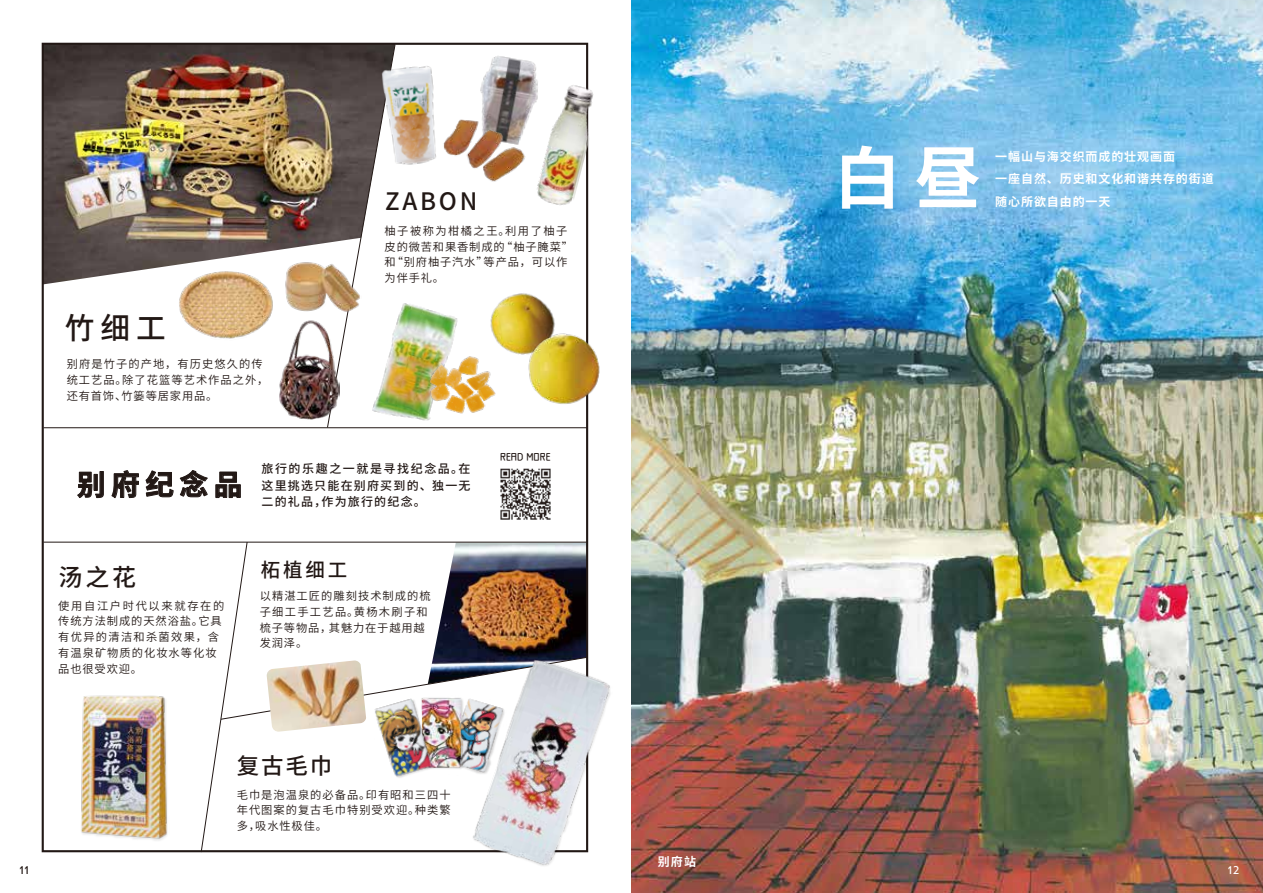
<style>
.page{position:relative;width:1263px;height:893px;background:#fff}
.page>*{position:absolute;margin:0;border:0;box-sizing:border-box;transform-origin:0 0}
.t1{font:700 67.5px "Source Han Sans CN";color:#fff}
.t2{font:500 30px "Source Han Sans CN";color:#221815}
.t3{font:700 28.5px "Source Han Sans CN";letter-spacing:.2em;color:#221815}
.t4{font:500 24px "Source Han Sans CN";letter-spacing:.115em;color:#221815}
.t5{font:500 22.5px "Source Han Sans CN";color:#221815}
.t6{font:500 19.5px "Source Han Sans CN";color:#221815}
.t7{font:500 12px/16.5px "Source Han Sans CN";letter-spacing:.1em;color:#221815;text-align:justify}
.t8{font:700 12px/22.5px "Source Han Sans CN";letter-spacing:.075em;color:#fff}
.t9{font:11.25px/15.8px "Source Han Sans CN";letter-spacing:.09em;color:#221815}
.t10{font:11.25px "Mamelon";letter-spacing:.005em;color:#221815}
.t11{font:10.5px "Dunbar Low";color:#221815}
.t12{font:10.5px "Dunbar Low";color:#fff}
</style>
<div class="page">
<img style="left:631px;top:0;width:632px;height:893px">
<img style="left:45px;top:46px;width:282px;height:238px">
<img style="left:500px;top:468px;width:51px;height:52px">
<svg style="left:77px;top:471px;width:27px;height:27px"></svg>
<svg style="left:111px;top:470px;width:28px;height:28px"></svg>
<svg style="left:145px;top:470px;width:29px;height:27px"></svg>
<svg style="left:180px;top:470px;width:28px;height:27px"></svg>
<svg style="left:215px;top:472px;width:26px;height:26px"></svg>
<svg style="left:327px;top:44px;width:69px;height:383px"></svg>
<svg style="left:200px;top:541px;width:388px;height:312px"></svg>
<hr style="left:43px;top:542px;width:544px;height:1px;background:#221815">
<hr style="left:43px;top:427px;width:544px;height:1px;background:#221815">
<img style="left:490px;top:293px;width:65px;height:62px">
<img style="left:523px;top:328px;width:77px;height:80px">
<img style="left:266px;top:660px;width:100px;height:72px">
<img style="left:457px;top:643px;width:153px;height:223px">
<img style="left:445px;top:696px;width:61px;height:80px">
<img style="left:437px;top:695px;width:28px;height:76px">
<img style="left:437px;top:696px;width:26px;height:73px">
<img style="left:372px;top:695px;width:65px;height:86px">
<img style="left:81px;top:695px;width:87px;height:146px">
<img style="left:368px;top:299px;width:94px;height:130px">
<img style="left:427px;top:354px;width:71px;height:62px">
<img style="left:379px;top:61px;width:55px;height:110px">
<img style="left:480px;top:56px;width:56px;height:51px">
<img style="left:419px;top:107px;width:114px;height:75px">
<img style="left:279px;top:317px;width:60px;height:103px">
<img style="left:283px;top:260px;width:78px;height:54px">
<img style="left:176px;top:270px;width:98px;height:69px">
<img style="left:533px;top:79px;width:61px;height:132px">
<h3 class="t4" style="left:385px;top:187px;width:94px">ZABON</h3>
<h2 class="t2" style="left:65px;top:311px;width:102px">竹细工</h2>
<p class="t9" style="left:67px;top:357px;width:203px">别府是竹子的产地，有历史悠久的传统工艺品。除了花篮等艺术作品之外，还有首饰、竹篓等居家用品。</p>
<p class="t9" style="left:385px;top:223px;width:190px">柚子被称为柑橘之王。利用了柚子皮的微苦和果香制成的“柚子腌菜”和“别府柚子汽水”等产品，可以作为伴手礼。</p>
<h3 class="t3" style="left:77px;top:469px;width:167px">别府纪念品</h3>
<p class="t7" style="left:261px;top:461px;width:211px">旅行的乐趣之一就是寻找纪念品。在这里挑选只能在别府买到的、独一无二的礼品，作为旅行的纪念。</p>
<h3 class="t4" style="left:59px;top:563px;width:79px">汤之花</h3>
<p class="t9" style="left:58px;top:598px;width:168px">使用自江户时代以来就存在的传统方法制成的天然浴盐。它具有优异的清洁和杀菌效果，含有温泉矿物质的化妆水等化妆品也很受欢迎。</p>
<h3 class="t6" style="left:261px;top:559px;width:88px">柘植细工</h3>
<p class="t9" style="left:260px;top:588px;width:172px">以精湛工匠的雕刻技术制成的梳子细工手工艺品。黄杨木刷子和梳子等物品，其魅力在于越用越发润泽。</p>
<p class="t10" style="left:500px;top:450px;width:52px">READ MORE</p>
<h3 class="t5" style="left:237px;top:753px;width:97px">复古毛巾</h3>
<p class="t9" style="left:237px;top:787px;width:215px;text-align:justify">毛巾是泡温泉的必备品。印有昭和三四十年代图案的复古毛巾特别受欢迎。种类繁多，吸水性极佳。</p>
<h1 class="t1" style="left:834px;top:140px;width:150px">白昼</h1>
<p class="t8" style="left:995px;top:145px;width:220px">一幅山与海交织而成的壮观画面<br>一座自然、历史和文化和谐共存的街道随心所欲自由的一天</p>
<p class="t8" style="left:658px;top:851px;width:40px">别府站</p>
<p class="t11" style="left:20px;top:862px;width:10px">11</p>
<p class="t12" style="left:1228px;top:862px;width:13px">12</p>
</div>
